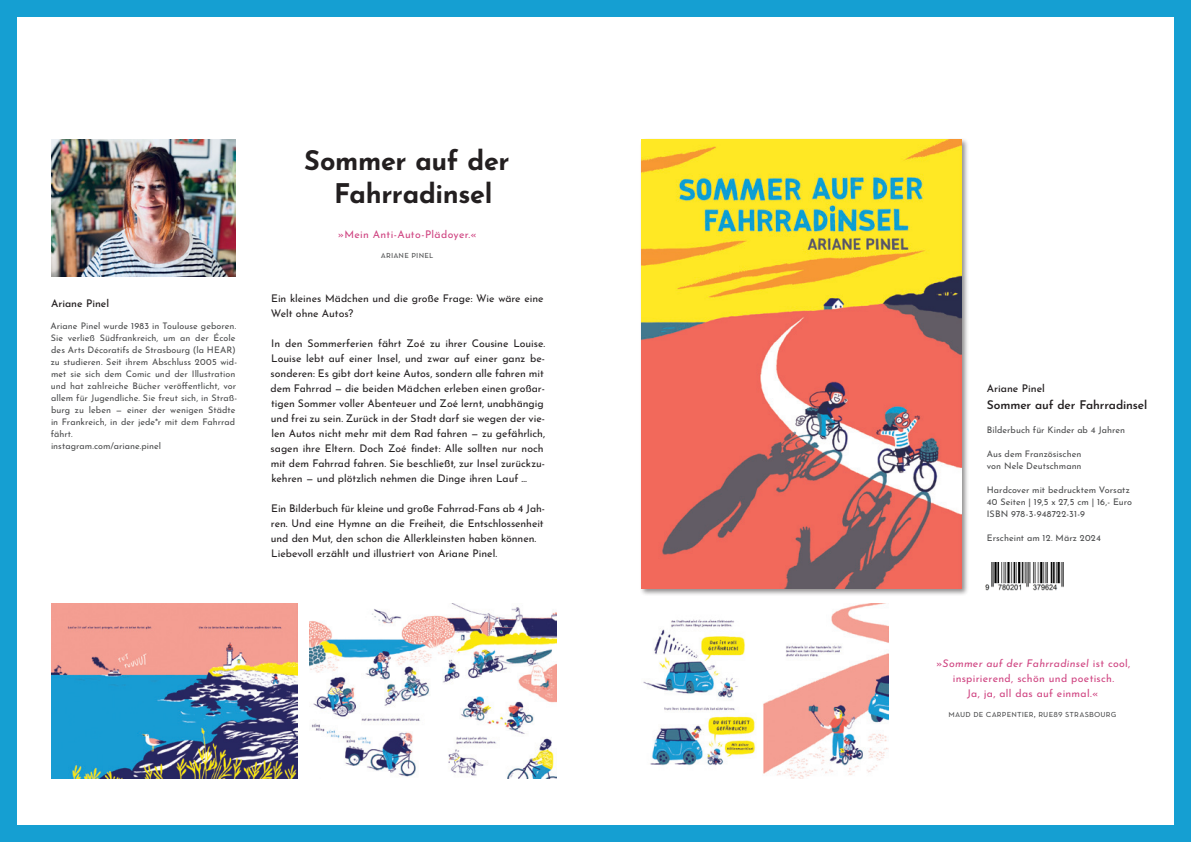
<style>
.page{position:relative;width:1191px;height:842px;background:#159fd2}
.page>*{position:absolute;margin:0;border:0;box-sizing:border-box;transform-origin:0 0}
.Buchtitel_gross{font:700 27px/33px "Josefin Sans";letter-spacing:-.015em;color:#231f20;text-align:center}
.Buchtitel_klein{font:600 12px "Josefin Sans";letter-spacing:-.015em;color:#231f20}
.Pressetext{font:10.5px/15px "Josefin Sans";letter-spacing:-.005em;color:#231f20}
.Pressezitat{font:10.5px/15px "Josefin Sans";letter-spacing:.025em;color:#cf4481;text-align:center}
.Vita_Name{font:500 10.5px "Josefin Sans";letter-spacing:-.005em;color:#231f20}
.Zitat_Quelle{font:10px "Neutra Text Book SC";letter-spacing:.015em;color:#4b4c4d}
.Vita___Bibliographie{font:9px/12px "Josefin Sans";color:#4b4c4d}
.s1{font-style:italic}
</style>
<div class="page">
<div style="left:17px;top:17px;width:1157px;height:808px;background:#fff"></div>
<img style="left:51px;top:139px;width:184px;height:137px">
<img style="left:985px;top:562px;width:79px;height:28px">
<div style="left:639px;top:137px;width:330px;height:459px;background:#231f20;opacity:.5"></div>
<img style="left:641px;top:139px;width:320px;height:450px">
<img style="left:51px;top:604px;width:247px;height:174px">
<img style="left:310px;top:604px;width:246px;height:174px">
<img style="left:643px;top:604px;width:245px;height:175px">
<p class="Buchtitel_gross" style="left:304px;top:142px;width:207px">Sommer auf der<br>Fahrradinsel</p>
<p class="Pressezitat" style="left:338px;top:226px;width:141px">»Mein Anti-Auto-Plädoyer.«</p>
<p class="Zitat_Quelle" style="left:381px;top:248px;width:54px">ariane pinel</p>
<p class="Vita_Name" style="left:51px;top:296px;width:60px">Ariane Pinel</p>
<p class="Pressetext" style="left:271px;top:290px;width:274px">Ein kleines Mädchen und die große Frage: Wie wäre eine<br>Welt ohne Autos?</p>
<p class="Pressetext" style="left:270px;top:335px;width:276px">In den Sommerferien fährt Zoé zu ihrer Cousine Louise.<br>Louise lebt auf einer Insel, und zwar auf einer ganz be&shy;sonderen: Es gibt dort keine Autos, sondern alle fahren mit dem Fahrrad — die beiden Mädchen erleben einen großar&shy;tigen Sommer voller Abenteuer und Zoé lernt, unabhängig und frei zu sein. Zurück in der Stadt darf sie wegen der vie&shy;len Autos nicht mehr mit dem Rad fahren — zu gefährlich, sagen ihre Eltern. Doch Zoé findet: Alle sollten nur noch mit dem Fahrrad fahren. Sie beschließt, zur Insel zurückzu&shy;kehren — und plötzlich nehmen die Dinge ihren Lauf …</p>
<p class="Pressetext" style="left:271px;top:500px;width:276px">Ein Bilderbuch für kleine und große Fahrrad-Fans ab 4 Jah&shy;ren. Und eine Hymne an die Freiheit, die Entschlossenheit und den Mut, den schon die Allerkleinsten haben können.</p>
<p class="Pressetext" style="left:271px;top:545px;width:227px">Liebevoll erzählt und illustriert von Ariane Pinel.</p>
<p class="Vita___Bibliographie" style="left:51px;top:319px;width:188px">Ariane Pinel wurde 1983 in Toulouse geboren.<br>Sie verließ Südfrankreich, um an der École des Arts Décoratifs de Strasbourg (la HEAR) zu studieren. Seit ihrem Abschluss 2005 wid&shy;met sie sich dem Comic und der Illustration und hat zahlreiche Bücher veröffentlicht, vor allem für Jugendliche. Sie freut sich, in Straß&shy;burg zu leben — einer der wenigen Städte in Frankreich, in der jede*r mit dem Fahrrad fährt.</p>
<p class="Vita___Bibliographie" style="left:51px;top:439px;width:112px">instagram.com/ariane.pinel</p>
<p class="Vita_Name" style="left:986px;top:381px;width:60px">Ariane Pinel</p>
<p class="Buchtitel_klein" style="left:986px;top:396px;width:162px">Sommer auf der Fahrradinsel</p>
<p class="Vita___Bibliographie" style="left:986px;top:424px;width:140px">Bilderbuch für Kinder ab 4 Jahren</p>
<p class="Vita___Bibliographie" style="left:986px;top:448px;width:96px">Aus dem Französischen</p>
<p class="Vita___Bibliographie" style="left:986px;top:460px;width:96px">von Nele Deutschmann</p>
<p class="Vita___Bibliographie" style="left:986px;top:484px;width:145px">Hardcover mit bedrucktem Vorsatz</p>
<p class="Vita___Bibliographie" style="left:986px;top:496px;width:147px">40 Seiten | 19,5 x 27,5 cm | 16,- Euro</p>
<p class="Vita___Bibliographie" style="left:986px;top:508px;width:100px">ISBN 978-3-948722-31-9</p>
<p class="Vita___Bibliographie" style="left:986px;top:532px;width:116px">Erscheint am 12. März 2024</p>
<p class="Pressezitat" style="left:936px;top:654px;width:196px">»<span class="s1">Sommer auf der Fahrradinsel</span> ist cool, inspirierend, schön und poetisch.<br>Ja, ja, all das auf einmal.«</p>
<p class="Zitat_Quelle" style="left:948px;top:707px;width:169px">maud de carpentier, rue89 strasbourg</p>
</div>
